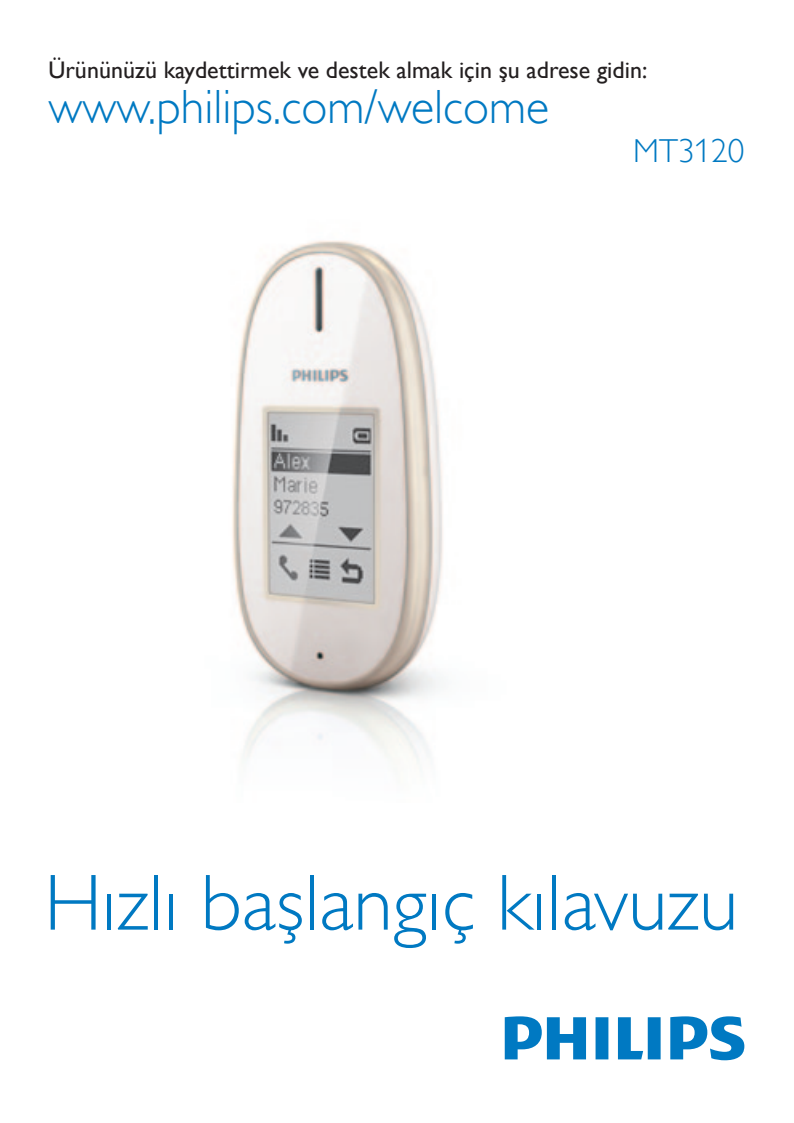
<style>
.page{position:relative;width:794px;height:1123px;background:#fff}
.page>*{position:absolute;margin:0;border:0;box-sizing:border-box;transform-origin:0 0}
.t1{font:80px "Gill Sans Alt One WGL Light";color:#0079c2}
.t2{font:48px "Gill Sans Alt One WGL Light";color:#0079c2}
.t3{font:33.2px "Gill Sans Alt One WGL Light";color:#0079c2}
.t4{font:24px "Gill Sans Alt One WGL";color:#231f20}
</style>
<div class="page">
<img style="left:232px;top:240px;width:211px;height:522px">
<svg style="left:505px;top:1016px;width:239px;height:44px"></svg>
<p class="t4" style="left:48px;top:54px;width:600px">Ürününüzü kaydettirmek ve destek almak için şu adrese gidin:</p>
<h2 class="t2" style="left:48px;top:75px;width:502px">www.philips.com/welcome</h2>
<h3 class="t3" style="left:633px;top:129px;width:113px">MT3120</h3>
<h1 class="t1" style="left:44px;top:850px;width:695px">Hızlı başlangıç kılavuzu</h1>
</div>
